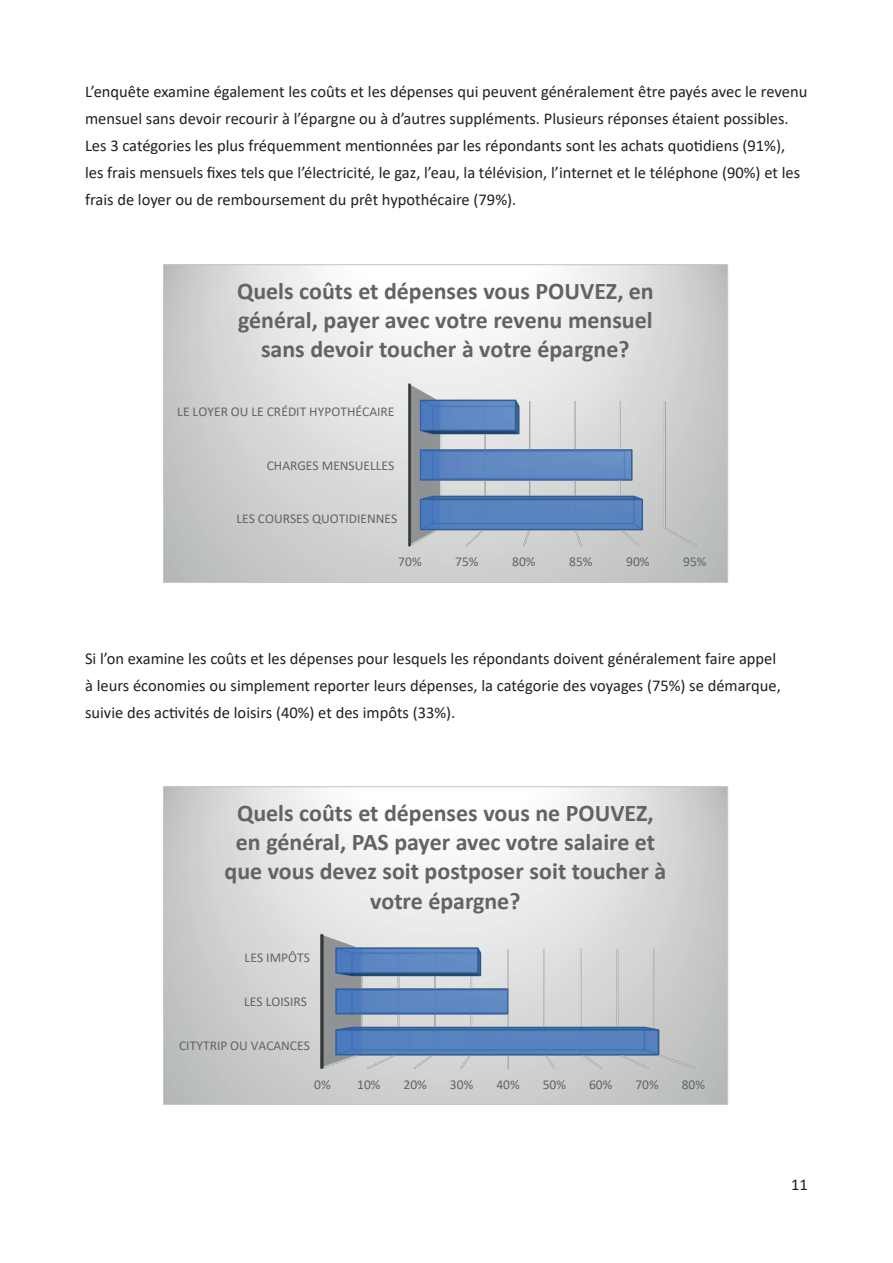
<style>
.page{position:relative;width:893px;height:1263px;background:#fff}
.page>*{position:absolute;margin:0;border:0;box-sizing:border-box;transform-origin:0 0}
.t1{font:700 24px/29.2px "Calibri";color:#636366;text-align:center}
.t2{font:16.5px/27px "Calibri";color:#231f20}
.t3{font:13.5px "Calibri";letter-spacing:.005em;color:#636366}
</style>
<div class="page">
<svg style="left:165px;top:267px;width:561px;height:314px"></svg>
<img style="left:405px;top:382px;width:294px;height:166px">
<svg style="left:165px;top:789px;width:561px;height:314px"></svg>
<img style="left:316px;top:934px;width:383px;height:136px">
<p class="t2" style="left:85px;top:78px;width:724px">L’enquête examine également les coûts et les dépenses qui peuvent généralement être payés avec le revenu mensuel sans devoir recourir à l’épargne ou à d’autres suppléments. Plusieurs réponses étaient possibles.<br>Les 3 catégories les plus fréquemment mentionnées par les répondants sont les achats quotidiens (91%), les frais mensuels fixes tels que l’électricité, le gaz, l’eau, la télévision, l’internet et le téléphone (90%) et les frais de loyer ou de remboursement du prêt hypothécaire (79%).</p>
<h1 class="t1" style="left:237px;top:276px;width:418px">Quels coûts et dépenses vous POUVEZ, en général, payer avec votre revenu mensuel sans devoir toucher à votre épargne?</h1>
<p class="t3" style="left:177px;top:402px;width:219px">LE LOYER OU LE CRÉDIT HYPOTHÉCAIRE</p>
<p class="t3" style="left:267px;top:456px;width:129px">CHARGES MENSUELLES</p>
<p class="t3" style="left:236px;top:509px;width:162px">LES COURSES QUOTIDIENNES</p>
<p class="t3" style="left:398px;top:553px;width:25px">70%</p>
<p class="t3" style="left:455px;top:553px;width:25px">75%</p>
<p class="t3" style="left:512px;top:553px;width:25px">80%</p>
<p class="t3" style="left:569px;top:553px;width:25px">85%</p>
<p class="t3" style="left:626px;top:553px;width:25px">90%</p>
<p class="t3" style="left:683px;top:553px;width:25px">95%</p>
<p class="t2" style="left:85px;top:645px;width:697px">Si l’on examine les coûts et les dépenses pour lesquels les répondants doivent généralement faire appel à leurs économies ou simplement reporter leurs dépenses, la catégorie des voyages (75%) se démarque, suivie des activités de loisirs (40%) et des impôts (33%).</p>
<h1 class="t1" style="left:225px;top:798px;width:443px">Quels coûts et dépenses vous ne POUVEZ, en général, PAS payer avec votre salaire et que vous devez soit postposer soit toucher à votre épargne?</h1>
<p class="t3" style="left:245px;top:949px;width:67px">LES IMPÔTS</p>
<p class="t3" style="left:244px;top:992px;width:64px">LES LOISIRS</p>
<p class="t3" style="left:179px;top:1036px;width:132px">CITYTRIP OU VACANCES</p>
<p class="t3" style="left:314px;top:1075px;width:18px">0%</p>
<p class="t3" style="left:357px;top:1075px;width:25px">10%</p>
<p class="t3" style="left:404px;top:1075px;width:25px">20%</p>
<p class="t3" style="left:450px;top:1075px;width:25px">30%</p>
<p class="t3" style="left:496px;top:1075px;width:25px">40%</p>
<p class="t3" style="left:543px;top:1075px;width:25px">50%</p>
<p class="t3" style="left:589px;top:1075px;width:25px">60%</p>
<p class="t3" style="left:635px;top:1075px;width:25px">70%</p>
<p class="t3" style="left:682px;top:1075px;width:25px">80%</p>
<p class="t2" style="left:791px;top:1171px;width:18px">11</p>
</div>
